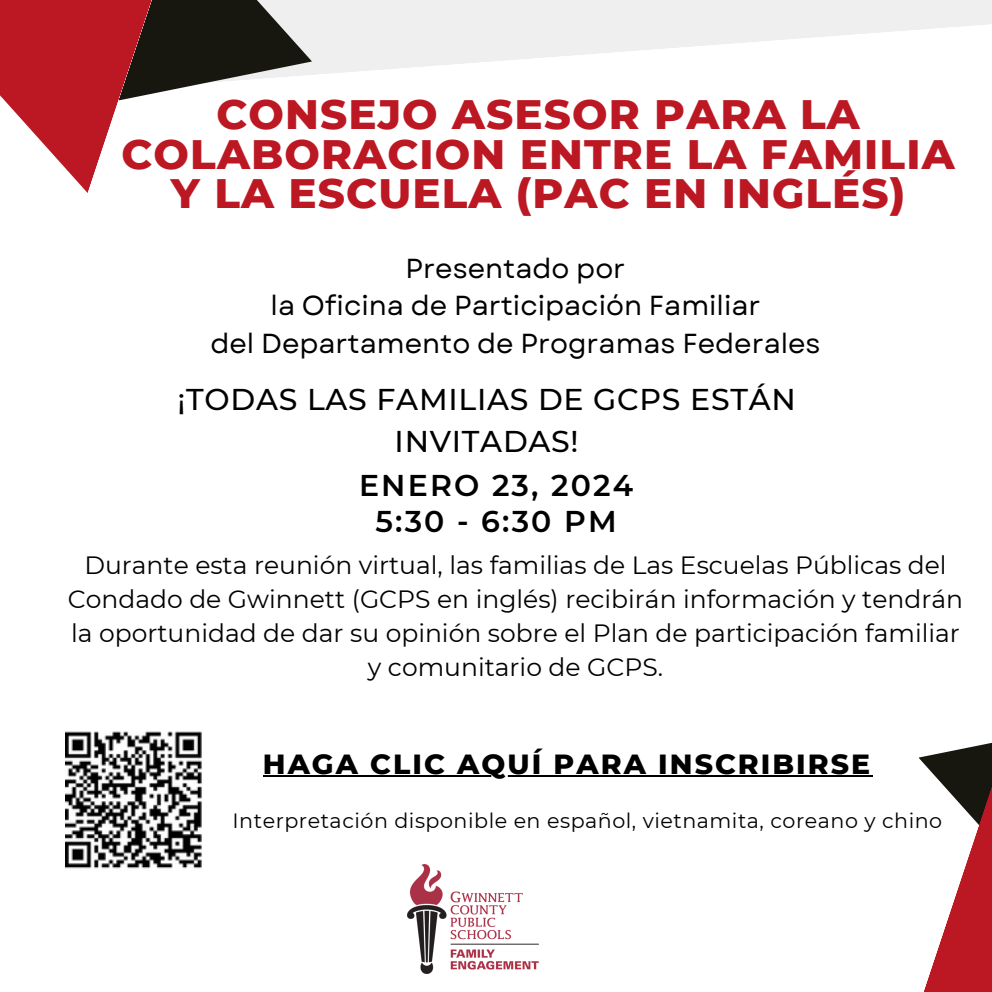
<style>
.page{position:relative;width:992px;height:992px;background:#fff}
.page>*{position:absolute;margin:0;border:0;box-sizing:border-box;transform-origin:0 0}
.t1{font:800 42px/39.5px "Montserrat";letter-spacing:.025em;color:#bc1823;text-align:center}
.t2{font:500 30px/41.2px "Montserrat";letter-spacing:.025em;color:#000;text-align:center}
.t3{font:600 30px/35.8px "Montserrat";letter-spacing:.07em;color:#000;text-align:center}
.t4{font:800 28.25px "Montserrat";letter-spacing:.07em;color:#000}
.t5{font:27.5px/37.5px "Garet";color:#000;text-align:center}
.t6{font:25px/33.8px "Montserrat";color:#000;text-align:center}
.t7{font:20.75px "Montserrat";letter-spacing:.025em;color:#000}
</style>
<div class="page">
<svg style="left:312px;top:0;width:680px;height:75px;fill:#efefef"></svg>
<svg style="left:0;top:0;width:312px;height:193px"></svg>
<svg style="left:919px;top:742px;width:73px;height:250px"></svg>
<img style="left:407px;top:865px;width:132px;height:108px">
<img style="left:66px;top:731px;width:136px;height:138px">
<hr style="left:263px;top:775px;width:609px;height:2px;background:#000">
<p class="t1" style="left:122px;top:94px;width:835px">CONSEJO ASESOR PARA LA<br>COLABORACION ENTRE LA FAMILIA<br>Y LA ESCUELA (PAC EN INGLÉS)</p>
<p class="t5" style="left:210px;top:250px;width:612px">Presentado por<br>la Oficina de Participación Familiar<br>del Departamento de Programas Federales</p>
<p class="t2" style="left:177px;top:379px;width:620px">¡TODAS LAS FAMILIAS DE GCPS ESTÁN<br>INVITADAS!</p>
<p class="t3" style="left:359px;top:468px;width:276px">ENERO 23, 2024<br>5:30 - 6:30 PM</p>
<p class="t6" style="left:68px;top:548px;width:897px">Durante esta reunión virtual, las familias de Las Escuelas Públicas del Condado de Gwinnett (GCPS en inglés) recibirán información y tendrán la oportunidad de dar su opinión sobre el Plan de participación familiar y comunitario de GCPS.</p>
<p class="t4" style="left:263px;top:746px;width:609px">HAGA CLIC AQUÍ PARA INSCRIBIRSE</p>
<p class="t7" style="left:233px;top:808px;width:711px">Interpretación disponible en español, vietnamita, coreano y chino</p>
</div>
